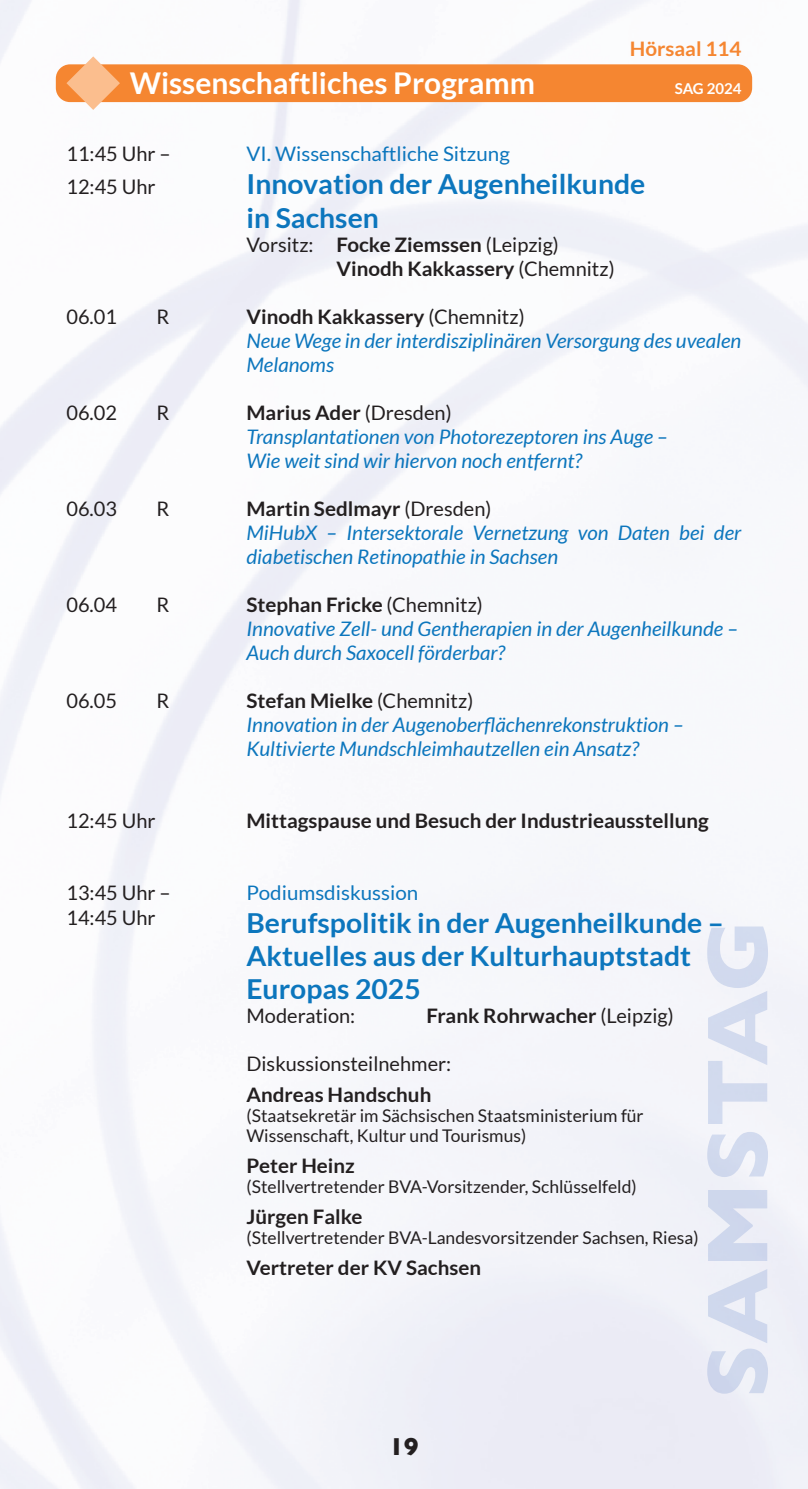
<style>
.page{position:relative;width:808px;height:1489px;background:#fff}
.page>*{position:absolute;margin:0;border:0;box-sizing:border-box;transform-origin:0 0}
.t1{font:700 30px "Lato";color:#fff}
.t2{font:700 27.5px/33px "Lato";color:#0c76bd}
.t3{font:700 25px "Gill Sans";color:#231f20}
.t4{font:italic 20px/24px "Lato";color:#0c76bd}
.t5{font:700 20px/24px "Lato";color:#231f20}
.t6{font:20px "Lato";color:#231f20}
.t7{font:20px "Lato";color:#0c76bd}
.t8{font:700 20px "Lato";color:#f58631}
.t9{font:17.5px/20px "Lato";color:#231f20}
.t10{font:700 15px "Lato";color:#fff}
.s1{font-weight:400}
.s2{font-weight:700;font-style:normal;color:#231f20}
.s3{font-style:normal;color:#231f20}
</style>
<div class="page">
<div style="left:56px;top:64px;width:696px;height:38px;background:#f58631;border-radius:14px"></div>
<svg style="left:66px;top:56px;width:54px;height:54px"></svg>
<img style="left:707px;top:926px;width:61px;height:467px">
<h1 class="t1" style="left:130px;top:65px;width:407px">Wissenschaftliches Programm</h1>
<p class="t8" style="left:630px;top:38px;width:113px">Hörsaal 114</p>
<p class="t10" style="left:675px;top:79px;width:68px">SAG 2024</p>
<p class="t6" style="left:66px;top:143px;width:106px">11:45 Uhr –</p>
<p class="t7" style="left:246px;top:143px;width:265px">VI. Wissenschaftliche Sitzung</p>
<p class="t6" style="left:66px;top:176px;width:91px">12:45 Uhr</p>
<h2 class="t2" style="left:246px;top:167px;width:400px">Innovation der Augenheilkunde in Sachsen</h2>
<p class="t5" style="left:336px;top:232px;width:280px;text-indent:-90px"><span class="s1">Vorsitz:</span> Focke Ziemssen <span class="s1">(Leipzig)<br></span>Vinodh Kakkassery <span class="s1">(Chemnitz)</span></p>
<p class="t6" style="left:66px;top:305px;width:52px">06.01</p>
<p class="t6" style="left:156px;top:305px;width:14px">R</p>
<p class="t4" style="left:246px;top:305px;width:496px"><span class="s2">Vinodh Kakkassery</span> <span class="s3">(Chemnitz)<br></span>Neue Wege in der interdisziplinären Versorgung des uvealen<br>Melanoms</p>
<p class="t6" style="left:66px;top:401px;width:52px">06.02</p>
<p class="t6" style="left:156px;top:401px;width:14px">R</p>
<p class="t4" style="left:246px;top:401px;width:423px"><span class="s2">Marius Ader</span> <span class="s3">(Dresden)<br></span>Transplantationen von Photorezeptoren ins Auge –<br>Wie weit sind wir hiervon noch entfernt?</p>
<p class="t6" style="left:66px;top:497px;width:52px">06.03</p>
<p class="t6" style="left:156px;top:497px;width:14px">R</p>
<p class="t4" style="left:246px;top:497px;width:496px"><span class="s2">Martin Sedlmayr</span> <span class="s3">(Dresden)<br></span>MiHubX – Intersektorale Vernetzung von Daten bei der diabetischen Retinopathie in Sachsen</p>
<p class="t6" style="left:66px;top:593px;width:52px">06.04</p>
<p class="t6" style="left:156px;top:593px;width:14px">R</p>
<p class="t4" style="left:246px;top:593px;width:493px"><span class="s2">Stephan Fricke</span> <span class="s3">(Chemnitz)<br></span>Innovative Zell- und Gentherapien in der Augenheilkunde –<br>Auch durch Saxocell förderbar?</p>
<p class="t6" style="left:66px;top:689px;width:52px">06.05</p>
<p class="t6" style="left:156px;top:689px;width:14px">R</p>
<p class="t4" style="left:246px;top:689px;width:439px"><span class="s2">Stefan Mielke</span> <span class="s3">(Chemnitz)<br></span>Innovation in der Augenoberflächenrekonstruktion –<br>Kultivierte Mundschleimhautzellen ein Ansatz?</p>
<p class="t6" style="left:66px;top:809px;width:91px">12:45 Uhr</p>
<p class="t5" style="left:246px;top:808px;width:464px">Mittagspause und Besuch der Industrieausstellung</p>
<p class="t6" style="left:66px;top:881px;width:106px">13:45 Uhr –</p>
<p class="t7" style="left:246px;top:881px;width:173px">Podiumsdiskussion</p>
<p class="t6" style="left:66px;top:906px;width:91px">14:45 Uhr</p>
<h2 class="t2" style="left:246px;top:905px;width:479px">Berufspolitik in der Augenheilkunde –<br>Aktuelles aus der Kulturhauptstadt<br>Europas 2025</h2>
<p class="t6" style="left:246px;top:1004px;width:110px">Moderation:</p>
<p class="t5" style="left:426px;top:1003px;width:249px">Frank Rohrwacher <span class="s1">(Leipzig)</span></p>
<p class="t6" style="left:246px;top:1052px;width:206px">Diskussionsteilnehmer:</p>
<p class="t5" style="left:246px;top:1082px;width:186px">Andreas Handschuh</p>
<p class="t9" style="left:246px;top:1105px;width:399px">(Staatsekretär im Sächsischen Staatsministerium für<br>Wissenschaft, Kultur und Tourismus)</p>
<p class="t5" style="left:246px;top:1153px;width:110px">Peter Heinz</p>
<p class="t9" style="left:246px;top:1176px;width:392px">(Stellvertretender BVA-Vorsitzender, Schlüsselfeld)</p>
<p class="t5" style="left:246px;top:1204px;width:118px">Jürgen Falke</p>
<p class="t9" style="left:246px;top:1227px;width:454px">(Stellvertretender BVA-Landesvorsitzender Sachsen, Riesa)</p>
<p class="t5" style="left:246px;top:1255px;width:236px">Vertreter der KV Sachsen</p>
<p class="t3" style="left:389px;top:1426px;width:31px">19</p>
</div>
